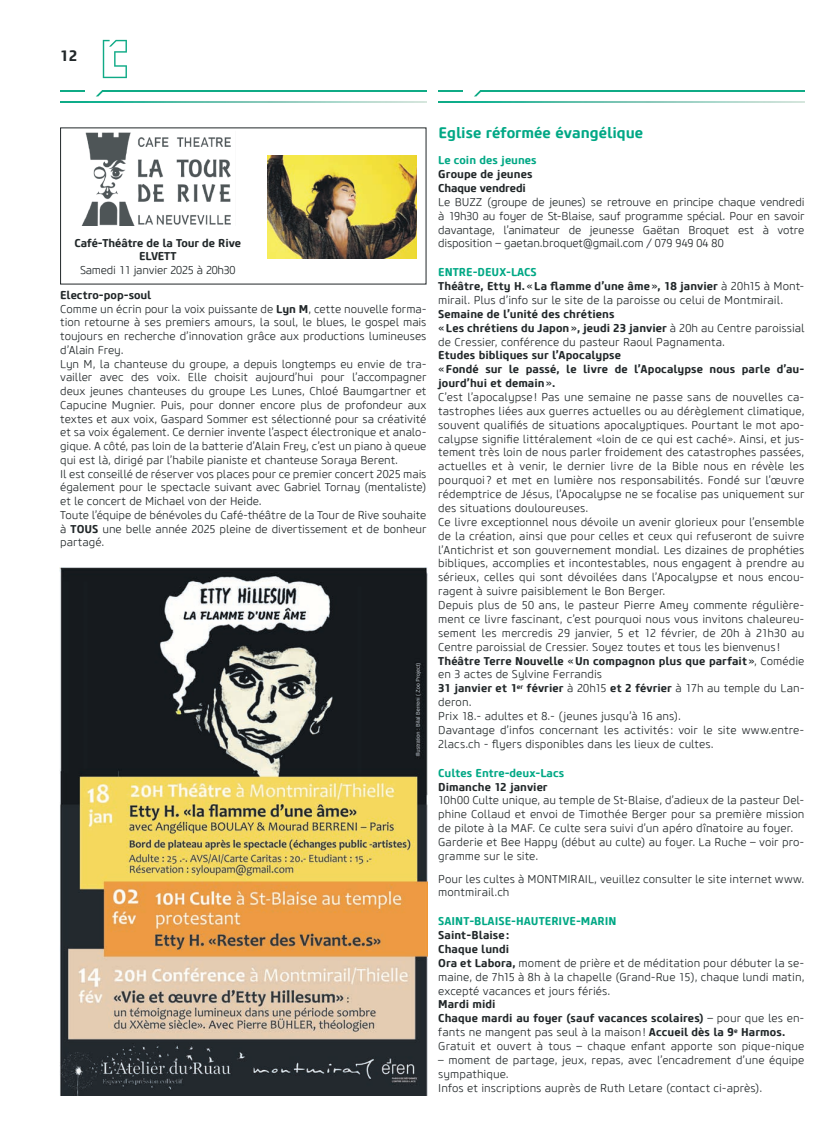
<style>
.page{position:relative;width:833px;height:1134px;background:#fff}
.page>*{position:absolute;margin:0;border:0;box-sizing:border-box;transform-origin:0 0}
.t1{font:700 15px "Core Sans M65";color:#00a885}
.t2{font:700 15px "Core Sans M65";color:#212729}
.t3{font:300 11.25px/13.9px "Core Sans M35";color:#212729}
.t4{font:700 11.25px/13.9px "Core Sans M65";letter-spacing:.005em;color:#212729}
.t5{font:700 11.25px "Core Sans M65";color:#00a885}
.t6{font:300 11.25px "Core Sans M35";letter-spacing:-.02em;color:#212729}
.s1{font-family:"Core Sans M65";font-weight:700}
.s2{color:#00a885}
.s3{font-family:"Core Sans M35";font-weight:300}
</style>
<div class="page">
<svg style="left:60px;top:101px;width:366px;height:2px"></svg>
<hr style="left:102px;top:90px;width:324px;height:2px;background:#0fab86">
<hr style="left:60px;top:90px;width:25px;height:2px;background:#0fab86">
<svg style="left:96px;top:90px;width:7px;height:6px"></svg>
<svg style="left:438px;top:101px;width:366px;height:2px"></svg>
<hr style="left:480px;top:90px;width:324px;height:2px;background:#0fab86">
<hr style="left:438px;top:90px;width:25px;height:2px;background:#0fab86">
<svg style="left:474px;top:90px;width:7px;height:6px"></svg>
<svg style="left:103px;top:40px;width:24px;height:38px"></svg>
<img style="left:81px;top:132px;width:150px;height:94px">
<img style="left:268px;top:156px;width:148px;height:102px">
<img style="left:59px;top:567px;width:368px;height:528px">
<h1 class="t2" style="left:60px;top:46px;width:19px">12</h1>
<p class="t4" style="left:74px;top:236px;width:168px;text-align:center">Café-Théâtre de la Tour de Rive<br>ELVETT</p>
<p class="t6" style="left:80px;top:263px;width:157px">Samedi 11 janvier 2025 à 20h30</p>
<p class="t4" style="left:60px;top:288px;width:92px">Electro-pop-soul</p>
<p class="t3" style="left:60px;top:302px;width:368px">Comme un écrin pour la voix puissante de <span class="s1">Lyn M</span>, cette nouvelle forma&shy;tion retourne à ses premiers amours, la soul, le blues, le gospel mais toujours en recherche d’innovation grâce aux productions lumineuses d’Alain Frey.<br>Lyn M, la chanteuse du groupe, a depuis longtemps eu envie de tra&shy;vailler avec des voix. Elle choisit aujourd’hui pour l’accompagner deux jeunes chanteuses du groupe Les Lunes, Chloé Baumgartner et Capucine Mugnier. Puis, pour donner encore plus de profondeur aux textes et aux voix, Gaspard Sommer est sélectionné pour sa créativité et sa voix également. Ce dernier invente l’aspect électronique et analo&shy;gique. A côté, pas loin de la batterie d’Alain Frey, c’est un piano à queue qui est là, dirigé par l’habile pianiste et chanteuse Soraya Berent.<br>Il est conseillé de réserver vos places pour ce premier concert 2025 mais également pour le spectacle suivant avec Gabriel Tornay (mentaliste) et le concert de Michael von der Heide.<br>Toute l’équipe de bénévoles du Café-théâtre de la Tour de Rive souhaite à <span class="s1">TOUS</span> une belle année 2025 pleine de divertissement et de bonheur partagé.</p>
<h1 class="t1" style="left:438px;top:123px;width:206px">Eglise réformée évangélique</h1>
<p class="t5" style="left:438px;top:153px;width:100px">Le coin des jeunes</p>
<p class="t4" style="left:438px;top:167px;width:96px">Groupe de jeunes<br>Chaque vendredi</p>
<p class="t3" style="left:438px;top:195px;width:368px;text-align:justify">Le BUZZ (groupe de jeunes) se retrouve en principe chaque vendredi à 19h30 au foyer de St-Blaise, sauf programme spécial. Pour en savoir davantage, l’animateur de jeunesse Gaëtan Broquet est à votre disposition – gaetan.broquet@gmail.com / 079 949 04 80</p>
<p class="t4" style="left:438px;top:265px;width:368px"><span class="s2">ENTRE-DEUX-LACS<br></span>Théâtre, Etty H.«La flamme d’une âme», 18 janvier <span class="s3">à 20h15 à Mont-</span></p>
<p class="t3" style="left:438px;top:293px;width:346px">mirail. Plus d’info sur le site de la paroisse ou celui de Montmirail.</p>
<p class="t4" style="left:438px;top:307px;width:368px">Semaine de l’unité des chrétiens<br>«Les chrétiens du Japon», jeudi 23 janvier <span class="s3">à 20h au Centre paroissial</span></p>
<p class="t3" style="left:438px;top:335px;width:288px">de Cressier, conférence du pasteur Raoul Pagnamenta.</p>
<p class="t4" style="left:438px;top:349px;width:368px">Etudes bibliques sur l’Apocalypse<br>«Fondé sur le passé, le livre de l’Apocalypse nous parle d’au&shy;jourd’hui et demain».</p>
<p class="t3" style="left:438px;top:390px;width:368px">C’est l’apocalypse! Pas une semaine ne passe sans de nouvelles ca&shy;tastrophes liées aux guerres actuelles ou au dérèglement climatique, souvent qualifiés de situations apocalyptiques. Pourtant le mot apo&shy;calypse signifie littéralement «loin de ce qui est caché». Ainsi, et jus&shy;tement très loin de nous parler froidement des catastrophes passées, actuelles et à venir, le dernier livre de la Bible nous en révèle les pourquoi ? et met en lumière nos responsabilités. Fondé sur l’œuvre rédemptrice de Jésus, l’Apocalypse ne se focalise pas uniquement sur des situations douloureuses.<br>Ce livre exceptionnel nous dévoile un avenir glorieux pour l’ensemble de la création, ainsi que pour celles et ceux qui refuseront de suivre l’Antichrist et son gouvernement mondial. Les dizaines de prophéties bibliques, accomplies et incontestables, nous engagent à prendre au sérieux, celles qui sont dévoilées dans l’Apocalypse et nous encou&shy;ragent à suivre paisiblement le Bon Berger.<br>Depuis plus de 50 ans, le pasteur Pierre Amey commente régulière&shy;ment ce livre fascinant, c’est pourquoi nous vous invitons chaleureu&shy;sement les mercredis 29 janvier, 5 et 12 février, de 20h à 21h30 au Centre paroissial de Cressier. Soyez toutes et tous les bienvenus !</p>
<p class="t4" style="left:438px;top:654px;width:368px">Théâtre Terre Nouvelle «Un compagnon plus que parfait»<span class="s3">, Comédie</span></p>
<p class="t3" style="left:438px;top:668px;width:165px">en 3 actes de Sylvine Ferrandis</p>
<p class="t4" style="left:438px;top:682px;width:368px">31 janvier et 1<sup>er</sup> février <span class="s3">à 20h15</span> et 2 février <span class="s3">à 17h au temple du Lan-</span></p>
<p class="t3" style="left:438px;top:696px;width:368px">deron.<br>Prix 18.- adultes et 8.- (jeunes jusqu’à 16 ans).<br>Davantage d’infos concernant les activités : voir le site www.entre-2lacs.ch - flyers disponibles dans les lieux de cultes.</p>
<p class="t5" style="left:438px;top:765px;width:127px">Cultes Entre-deux-Lacs</p>
<p class="t4" style="left:438px;top:780px;width:111px">Dimanche 12 janvier</p>
<p class="t3" style="left:438px;top:794px;width:368px">10h00 Culte unique, au temple de St-Blaise, d’adieux de la pasteur Del&shy;phine Collaud et envoi de Timothée Berger pour sa première mission de pilote à la MAF. Ce culte sera suivi d’un apéro dînatoire au foyer.<br>Garderie et Bee Happy (début au culte) au foyer. La Ruche – voir pro&shy;gramme sur le site.</p>
<p class="t3" style="left:438px;top:872px;width:368px">Pour les cultes à MONTMIRAIL, veuillez consulter le site internet www. montmirail.ch</p>
<p class="t5" style="left:438px;top:914px;width:180px">SAINT-BLAISE-HAUTERIVE-MARIN</p>
<p class="t4" style="left:438px;top:928px;width:73px">Saint-Blaise:<br>Chaque lundi</p>
<p class="t3" style="left:438px;top:956px;width:368px;text-align:justify"><span class="s1">Ora et Labora,</span> moment de prière et de méditation pour débuter la se&shy;maine, de 7h15 à 8h à la chapelle (Grand-Rue 15), chaque lundi matin, excepté vacances et jours fériés.</p>
<p class="t4" style="left:438px;top:998px;width:368px">Mardi midi<br>Chaque mardi au foyer (sauf vacances scolaires) <span class="s3">– pour que les en-</span></p>
<p class="t3" style="left:438px;top:1025px;width:368px">fants ne mangent pas seul à la maison! <span class="s1">Accueil dès la 9</span><sup>e</sup> <span class="s1">Harmos.<br></span>Gratuit et ouvert à tous – chaque enfant apporte son pique-nique</p>
<p class="t3" style="left:438px;top:1053px;width:368px">– moment de partage, jeux, repas, avec l’encadrement d’une équipe sympathique.<br>Infos et inscriptions auprès de Ruth Letare (contact ci-après).</p>
</div>
